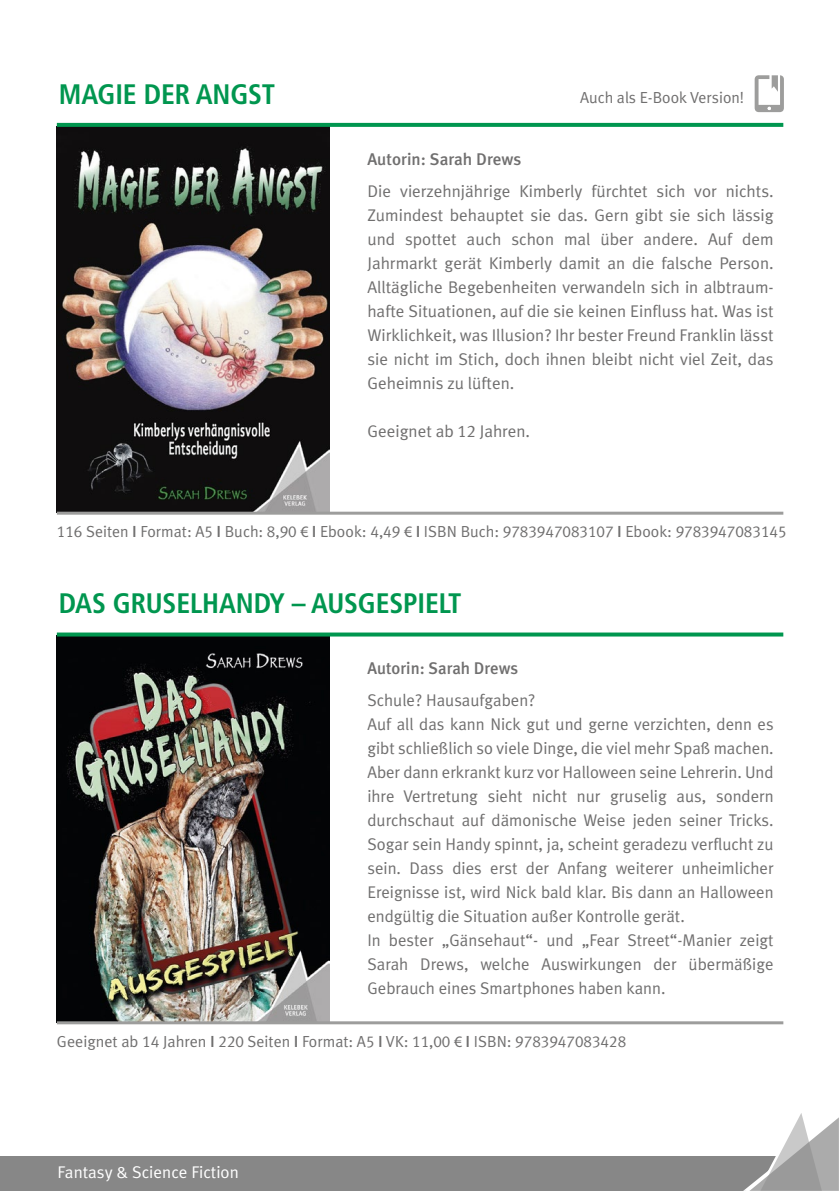
<style>
.page{position:relative;width:840px;height:1191px;background:#fff}
.page>*{position:absolute;margin:0;border:0;box-sizing:border-box;transform-origin:0 0}
.t1{font:700 condensed 28.2px "Frutiger LT Std";letter-spacing:-.005em;color:#00964f}
.t2{font:17px/24px "Meta Plus";color:#706f6f;text-align:justify}
.t3{font:500 17px "Meta Plus";color:#706f6f}
.t4{font:17px "Meta Plus";color:#fff}
.t5{font:16px "Meta Plus";color:#706f6f}
.s1{font-family:"Meta Plus Caps"}
.s2{font-weight:500}
.s3{font-family:"Myriad Pro"}
</style>
<div class="page">
<div style="left:0;top:1156px;width:821px;height:35px;background:#878787"></div>
<svg style="left:744px;top:1113px;width:94px;height:77px"></svg>
<img style="left:57px;top:127px;width:272px;height:384px">
<hr style="left:57px;top:511px;width:725px;height:3px;background:#9d9d9c">
<svg style="left:57px;top:123px;width:725px;height:4px;fill:#00964f"></svg>
<svg style="left:754px;top:75px;width:29px;height:37px"></svg>
<img style="left:57px;top:636px;width:272px;height:385px">
<hr style="left:57px;top:1021px;width:725px;height:3px;background:#9d9d9c">
<svg style="left:57px;top:632px;width:725px;height:4px;fill:#00964f"></svg>
<h1 class="t1" style="left:59px;top:77px;width:218px">MAGIE DER ANGST</h1>
<p class="t5" style="left:579px;top:88px;width:165px">Auch als E-Book Version!</p>
<p class="t3" style="left:367px;top:149px;width:155px">Autorin: Sarah Drews</p>
<p class="t2" style="left:367px;top:178px;width:407px">Die vierzehnjährige Kimberly fürchtet sich vor nichts.<br>Zumindest behauptet sie das. Gern gibt sie sich lässig und spottet auch schon mal über andere. Auf dem Jahrmarkt gerät Kimberly damit an die falsche Person.<br>Alltägliche Begebenheiten verwandeln sich in albtraum&shy;hafte Situationen, auf die sie keinen Einfluss hat. Was ist Wirklichkeit, was Illusion? Ihr bester Freund Franklin lässt sie nicht im Stich, doch ihnen bleibt nicht viel Zeit, das Geheimnis zu lüften.</p>
<p class="t2" style="left:367px;top:418px;width:164px">Geeignet ab <span class="s1">12</span> Jahren.</p>
<p class="t5" style="left:57px;top:522px;width:730px"><span class="s1">116</span> Seiten <span class="s2">I</span> Format: A<span class="s1">5</span> <span class="s2">I</span> Buch: <span class="s1">8,90</span> <span class="s3">€</span> <span class="s2">I</span> Ebook: <span class="s1">4,49</span> <span class="s3">€</span> <span class="s2">I</span> ISBN Buch: <span class="s1">9783947083107</span> <span class="s2">I</span> Ebook: <span class="s1">9783947083145</span></p>
<h1 class="t1" style="left:59px;top:587px;width:404px">DAS GRUSELHANDY – AUSGESPIELT</h1>
<p class="t3" style="left:367px;top:658px;width:152px">Autorin: Sarah Drews</p>
<p class="t2" style="left:367px;top:688px;width:407px;text-align:left">Schule? Hausaufgaben?<br>Auf all das kann Nick gut und gerne verzichten, denn es gibt schließlich so viele Dinge, die viel mehr Spaß machen.<br>Aber dann erkrankt kurz vor Halloween seine Lehrerin. Und ihre Vertretung sieht nicht nur gruselig aus, sondern durchschaut auf dämonische Weise jeden seiner Tricks.<br>Sogar sein Handy spinnt, ja, scheint geradezu verflucht zu sein. Dass dies erst der Anfang weiterer unheimlicher Ereignisse ist, wird Nick bald klar. Bis dann an Halloween endgültig die Situation außer Kontrolle gerät.<br>In bester „Gänsehaut“- und „Fear Street“-Manier zeigt Sarah Drews, welche Auswirkungen der übermäßige Gebrauch eines Smartphones haben kann.</p>
<p class="t5" style="left:57px;top:1032px;width:570px">Geeignet ab <span class="s1">14</span> Jahren <span class="s2">I</span> <span class="s1">220</span> Seiten <span class="s2">I</span> Format: A<span class="s1">5</span> <span class="s2">I</span> VK: <span class="s1">11,00</span> <span class="s3">€</span> <span class="s2">I</span> ISBN: <span class="s1">9783947083428</span></p>
<p class="t4" style="left:58px;top:1162px;width:183px">Fantasy &amp; Science Fiction</p>
</div>
